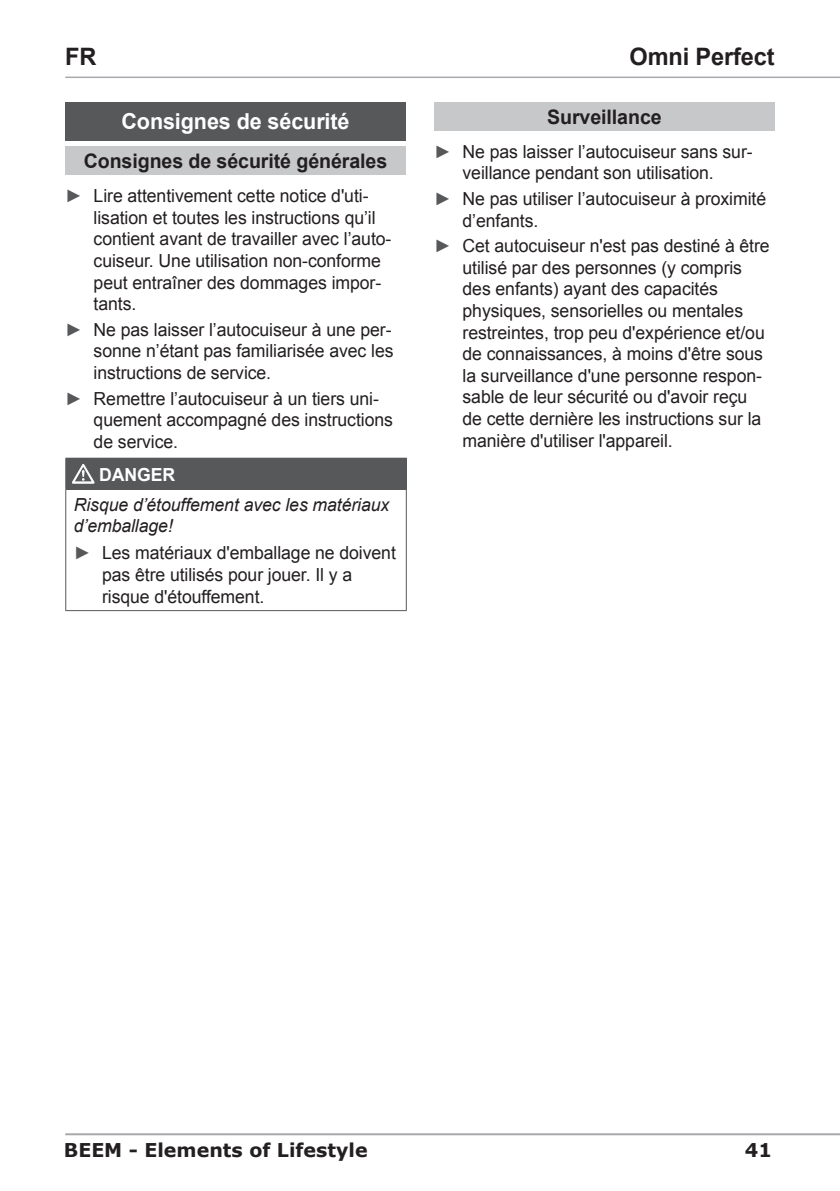
<style>
.page{position:relative;width:840px;height:1191px;background:#fff}
.page>*{position:absolute;margin:0;border:0;box-sizing:border-box;transform-origin:0 0}
.t1{font:700 24px "Arial";letter-spacing:-.005em;color:#231f20}
.Kapitel_1{font:700 22px "Arial";letter-spacing:-.005em;color:#fff}
.Kapitel_2{font:700 20px "Arial";letter-spacing:-.005em;color:#231f20}
.t2{font:700 19px "Verdana";color:#231f20}
.WH_Vermeidung{font:18px/21.6px "Arial";letter-spacing:-.005em;color:#231f20}
.WH_Quelle{font:italic 18px/21.6px "Arial";letter-spacing:-.005em;color:#231f20}
.WH_Gefahr{font:700 18px "Arial";color:#fff}
.s1{color:#57585a}
</style>
<div class="page">
<hr style="left:65px;top:1133px;width:774px;height:2px;background:#a8a9ad">
<hr style="left:65px;top:77px;width:774px;height:1px;background:#a8a9ad">
<div style="left:65px;top:102px;width:340px;height:39px;background:#57585a"></div>
<div style="left:65px;top:146px;width:340px;height:29px;background:#c7c8ca"></div>
<div style="left:66px;top:458px;width:340px;height:31px;background:#57585a"></div>
<hr style="left:65px;top:458px;width:341px;height:1px;background:#57585a">
<hr style="left:65px;top:459px;width:1px;height:30px;background:#57585a">
<hr style="left:65px;top:489px;width:1px;height:121px;background:#57585a">
<hr style="left:405px;top:489px;width:1px;height:121px;background:#57585a">
<hr style="left:65px;top:610px;width:341px;height:1px;background:#57585a">
<svg style="left:72px;top:464px;width:22px;height:20px"></svg>
<div style="left:434px;top:102px;width:340px;height:28px;background:#c7c8ca"></div>
<h1 class="t1" style="left:65px;top:41px;width:33px">FR</h1>
<h1 class="t1" style="left:629px;top:41px;width:147px">Omni Perfect</h1>
<p class="Kapitel_1" style="left:121px;top:107px;width:229px">Consignes de sécurité</p>
<p class="Kapitel_2" style="left:84px;top:148px;width:305px">Consignes de sécurité générales</p>
<p class="WH_Vermeidung" style="left:94px;top:185px;width:299px;text-indent:-28px"><span class="s1">►</span> Lire attentivement cette notice d'uti&shy;lisation et toutes les instructions qu’il contient avant de travailler avec l’auto&shy;cuiseur. Une utilisation non-conforme peut entraîner des dommages impor&shy;tants.</p>
<p class="WH_Vermeidung" style="left:94px;top:319px;width:301px;text-align:justify;text-indent:-28px"><span class="s1">►</span> Ne pas laisser l’autocuiseur à une per&shy;sonne n’étant pas familiarisée avec les instructions de service.</p>
<p class="WH_Vermeidung" style="left:94px;top:387px;width:300px;text-indent:-28px"><span class="s1">►</span> Remettre l’autocuiseur à un tiers uni&shy;quement accompagné des instructions de service.</p>
<p class="WH_Gefahr" style="left:99px;top:463px;width:27px">Danger</p>
<p class="WH_Quelle" style="left:74px;top:493px;width:317px">Risque d’étouffement avec les matériaux d’emballage!</p>
<p class="WH_Vermeidung" style="left:102px;top:542px;width:295px;text-indent:-28px"><span class="s1">►</span> Les matériaux d'emballage ne doivent pas être utilisés pour jouer. Il y a risque d'étouffement.</p>
<p class="Kapitel_2" style="left:547px;top:103px;width:116px">Surveillance</p>
<p class="WH_Vermeidung" style="left:434px;top:141px;width:320px;text-align:center"><span class="s1">►</span> Ne pas laisser l’autocuiseur sans sur&shy;veillance pendant son utilisation.</p>
<p class="WH_Vermeidung" style="left:462px;top:188px;width:305px;text-indent:-28px"><span class="s1">►</span> Ne pas utiliser l’autocuiseur à proximité d’enfants.</p>
<p class="WH_Vermeidung" style="left:462px;top:235px;width:308px;text-indent:-28px"><span class="s1">►</span> Cet autocuiseur n'est pas destiné à être utilisé par des personnes (y compris des enfants) ayant des capacités physiques, sensorielles ou mentales restreintes, trop peu d'expérience et/ou de connaissances, à moins d'être sous la surveillance d'une personne respon&shy;sable de leur sécurité ou d'avoir reçu de cette dernière les instructions sur la manière d'utiliser l'appareil.</p>
<p class="t2" style="left:64px;top:1137px;width:305px">BEEM - Elements of Lifestyle</p>
<p class="t2" style="left:744px;top:1137px;width:29px">41</p>
</div>
